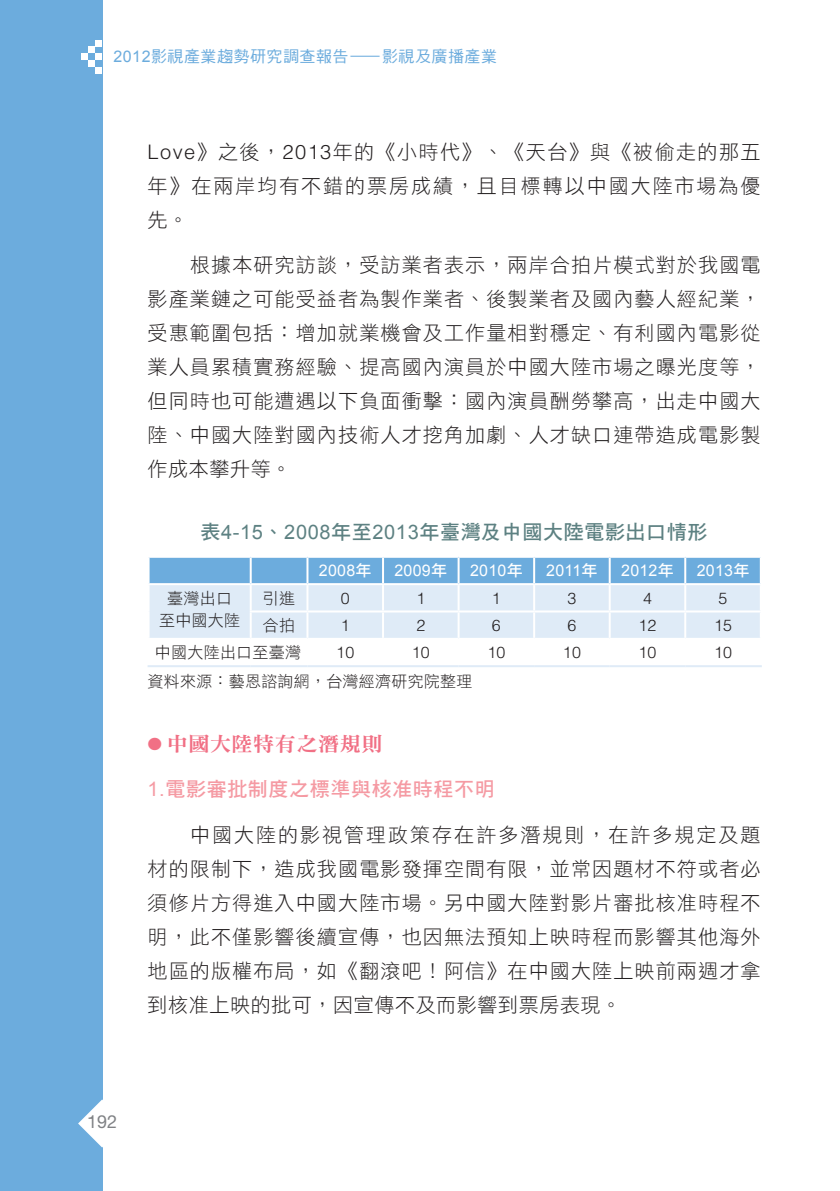
<style>
.page{position:relative;width:840px;height:1191px;background:#fff}
.page>*{position:absolute;margin:0;border:0;box-sizing:border-box;transform-origin:0 0}
.t1{font:20px/34px "DF Hei Std W3";letter-spacing:.06em;color:#231f20;text-align:justify}
.t2{font:20px "DF Hei Std W7";letter-spacing:.03em;color:#5d8182}
.t3{font:20px "DF Hei Std W7";letter-spacing:.03em;color:#f59aa3}
.t4{font:20px "DF Ming Std W9";letter-spacing:.03em;color:#f17085;scale:1.05 1}
.t5{font:18px "Helvetica Neue";color:#808285}
.t6{font:16px/22px "DF Hei Std W3";letter-spacing:.015em;color:#231f20;text-align:center}
.t7{font:16px "Arial";letter-spacing:.015em;color:#fff}
.t8{font:300 16px "Helvetica";letter-spacing:.015em;color:#231f20}
.t9{font:16px "DF Hei Std W5";letter-spacing:.03em;color:#6cacdd}
.s1{font-family:"Arial"}
.s2{font-family:"Helvetica";font-weight:300}
.s3{font-family:"DF Hei Std W7"}
.s4{font-family:"DF Hei Std W9";font-size:14px}
</style>
<div class="page">
<div style="left:0;top:0;width:102px;height:1191px;background:#6cacdd"></div>
<div style="left:95px;top:67px;width:7px;height:7px;background:#fff"></div>
<div style="left:95px;top:53px;width:7px;height:7px;background:#fff"></div>
<div style="left:95px;top:40px;width:7px;height:7px;background:#fff"></div>
<div style="left:88px;top:60px;width:7px;height:7px;background:#fff"></div>
<div style="left:88px;top:47px;width:7px;height:6px;background:#fff"></div>
<div style="left:81px;top:53px;width:7px;height:7px;background:#fff"></div>
<svg style="left:78px;top:1099px;width:25px;height:48px"></svg>
<svg style="left:149px;top:558px;width:610px;height:80px;background:#bad6ee"></svg>
<hr style="left:249px;top:558px;width:2px;height:25px;background:#fff">
<hr style="left:306px;top:558px;width:2px;height:25px;background:#fff">
<hr style="left:382px;top:558px;width:2px;height:25px;background:#fff">
<hr style="left:457px;top:558px;width:2px;height:25px;background:#fff">
<hr style="left:533px;top:558px;width:2px;height:25px;background:#fff">
<hr style="left:608px;top:558px;width:2px;height:25px;background:#fff">
<hr style="left:684px;top:558px;width:2px;height:25px;background:#fff">
<hr style="left:147px;top:583px;width:103px;height:2px;background:#fff">
<hr style="left:250px;top:583px;width:57px;height:2px;background:#fff">
<hr style="left:249px;top:585px;width:2px;height:25px;background:#fff">
<hr style="left:307px;top:583px;width:76px;height:2px;background:#fff">
<hr style="left:306px;top:585px;width:2px;height:25px;background:#fff">
<hr style="left:383px;top:583px;width:75px;height:2px;background:#fff">
<hr style="left:382px;top:585px;width:2px;height:25px;background:#fff">
<hr style="left:458px;top:583px;width:76px;height:2px;background:#fff">
<hr style="left:457px;top:585px;width:2px;height:25px;background:#fff">
<hr style="left:534px;top:583px;width:75px;height:2px;background:#fff">
<hr style="left:533px;top:585px;width:2px;height:25px;background:#fff">
<hr style="left:609px;top:583px;width:76px;height:2px;background:#fff">
<hr style="left:608px;top:585px;width:2px;height:25px;background:#fff">
<hr style="left:685px;top:583px;width:76px;height:2px;background:#fff">
<hr style="left:684px;top:585px;width:2px;height:25px;background:#fff">
<hr style="left:249px;top:610px;width:58px;height:2px;background:#fff">
<hr style="left:249px;top:612px;width:2px;height:26px;background:#fff">
<hr style="left:307px;top:610px;width:76px;height:2px;background:#fff">
<hr style="left:306px;top:612px;width:2px;height:26px;background:#fff">
<hr style="left:383px;top:610px;width:75px;height:2px;background:#fff">
<hr style="left:382px;top:612px;width:2px;height:26px;background:#fff">
<hr style="left:458px;top:610px;width:76px;height:2px;background:#fff">
<hr style="left:457px;top:612px;width:2px;height:26px;background:#fff">
<hr style="left:534px;top:610px;width:75px;height:2px;background:#fff">
<hr style="left:533px;top:612px;width:2px;height:26px;background:#fff">
<hr style="left:609px;top:610px;width:76px;height:2px;background:#fff">
<hr style="left:608px;top:612px;width:2px;height:26px;background:#fff">
<hr style="left:685px;top:610px;width:76px;height:2px;background:#fff">
<hr style="left:684px;top:612px;width:2px;height:26px;background:#fff">
<hr style="left:147px;top:665px;width:103px;height:2px;background:#dfebf7">
<hr style="left:250px;top:665px;width:57px;height:2px;background:#dfebf7">
<hr style="left:307px;top:665px;width:76px;height:2px;background:#dfebf7">
<hr style="left:383px;top:665px;width:75px;height:2px;background:#dfebf7">
<hr style="left:458px;top:665px;width:76px;height:2px;background:#dfebf7">
<hr style="left:534px;top:665px;width:75px;height:2px;background:#dfebf7">
<hr style="left:609px;top:665px;width:76px;height:2px;background:#dfebf7">
<hr style="left:685px;top:665px;width:76px;height:2px;background:#dfebf7">
<p class="t9" style="left:113px;top:48px;width:385px"><span class="s1">2012</span>影視產業趨勢研究調查報告—影視及廣播產業</p>
<p class="t1" style="left:147px;top:134px;width:614px"><span class="s2">Love</span>》之後，<span class="s2">2013</span>年的《小時代》、《天台》與《被偷走的那五年》在兩岸均有不錯的票房成績，且目標轉以中國大陸市場為優先。</p>
<p class="t1" style="left:147px;top:248px;width:614px;text-indent:43px">根據本研究訪談，受訪業者表示，兩岸合拍片模式對於我國電影產業鏈之可能受益者為製作業者、後製業者及國內藝人經紀業，受惠範圍包括：增加就業機會及工作量相對穩定、有利國內電影從業人員累積實務經驗、提高國內演員於中國大陸市場之曝光度等，但同時也可能遭遇以下負面衝擊：國內演員酬勞攀高，出走中國大陸、中國大陸對國內技術人才挖角加劇、人才缺口連帶造成電影製作成本攀升等。</p>
<p class="t2" style="left:200px;top:521px;width:508px">表<span class="s1">4-15</span>、<span class="s1">2008</span>年至<span class="s1">2013</span>年臺灣及中國大陸電影出口情形</p>
<p class="t7" style="left:319px;top:561px;width:54px">2008<span class="s3">年</span></p>
<p class="t7" style="left:394px;top:561px;width:54px">2009<span class="s3">年</span></p>
<p class="t7" style="left:470px;top:561px;width:54px">2010<span class="s3">年</span></p>
<p class="t7" style="left:546px;top:561px;width:53px">2011<span class="s3">年</span></p>
<p class="t7" style="left:620px;top:561px;width:54px">2012<span class="s3">年</span></p>
<p class="t7" style="left:696px;top:561px;width:54px">2013<span class="s3">年</span></p>
<p class="t6" style="left:159px;top:586px;width:82px">臺灣出口至中國大陸</p>
<p class="t6" style="left:263px;top:586px;width:34px">引進</p>
<p class="t8" style="left:340px;top:588px;width:10px">0</p>
<p class="t8" style="left:416px;top:588px;width:10px">1</p>
<p class="t8" style="left:491px;top:588px;width:10px">1</p>
<p class="t8" style="left:567px;top:588px;width:10px">3</p>
<p class="t8" style="left:642px;top:588px;width:10px">4</p>
<p class="t8" style="left:718px;top:588px;width:10px">5</p>
<p class="t6" style="left:263px;top:614px;width:34px">合拍</p>
<p class="t8" style="left:340px;top:615px;width:10px">1</p>
<p class="t8" style="left:416px;top:615px;width:10px">2</p>
<p class="t8" style="left:491px;top:615px;width:10px">6</p>
<p class="t8" style="left:567px;top:615px;width:10px">6</p>
<p class="t8" style="left:638px;top:615px;width:20px">12</p>
<p class="t8" style="left:713px;top:615px;width:20px">15</p>
<p class="t6" style="left:155px;top:641px;width:147px">中國大陸出口至臺灣</p>
<p class="t8" style="left:336px;top:642px;width:20px">10</p>
<p class="t8" style="left:411px;top:642px;width:20px">10</p>
<p class="t8" style="left:487px;top:642px;width:20px">10</p>
<p class="t8" style="left:562px;top:642px;width:20px">10</p>
<p class="t8" style="left:638px;top:642px;width:20px">10</p>
<p class="t8" style="left:713px;top:642px;width:20px">10</p>
<p class="t6" style="left:147px;top:669px;width:326px">資料來源：藝恩諮詢網，台灣經濟研究院整理</p>
<p class="t4" style="left:147px;top:733px;width:225px"><span class="s4">●</span> 中國大陸特有之潛規則</p>
<p class="t3" style="left:147px;top:778px;width:348px"><span class="s1">1.</span>電影審批制度之標準與核准時程不明</p>
<p class="t1" style="left:147px;top:817px;width:614px;text-indent:43px">中國大陸的影視管理政策存在許多潛規則，在許多規定及題材的限制下，造成我國電影發揮空間有限，並常因題材不符或者必須修片方得進入中國大陸市場。另中國大陸對影片審批核准時程不明，此不僅影響後續宣傳，也因無法預知上映時程而影響其他海外地區的版權布局，如《翻滾吧！阿信》在中國大陸上映前兩週才拿到核准上映的批可，因宣傳不及而影響到票房表現。</p>
<p class="t5" style="left:87px;top:1111px;width:32px">192</p>
</div>
